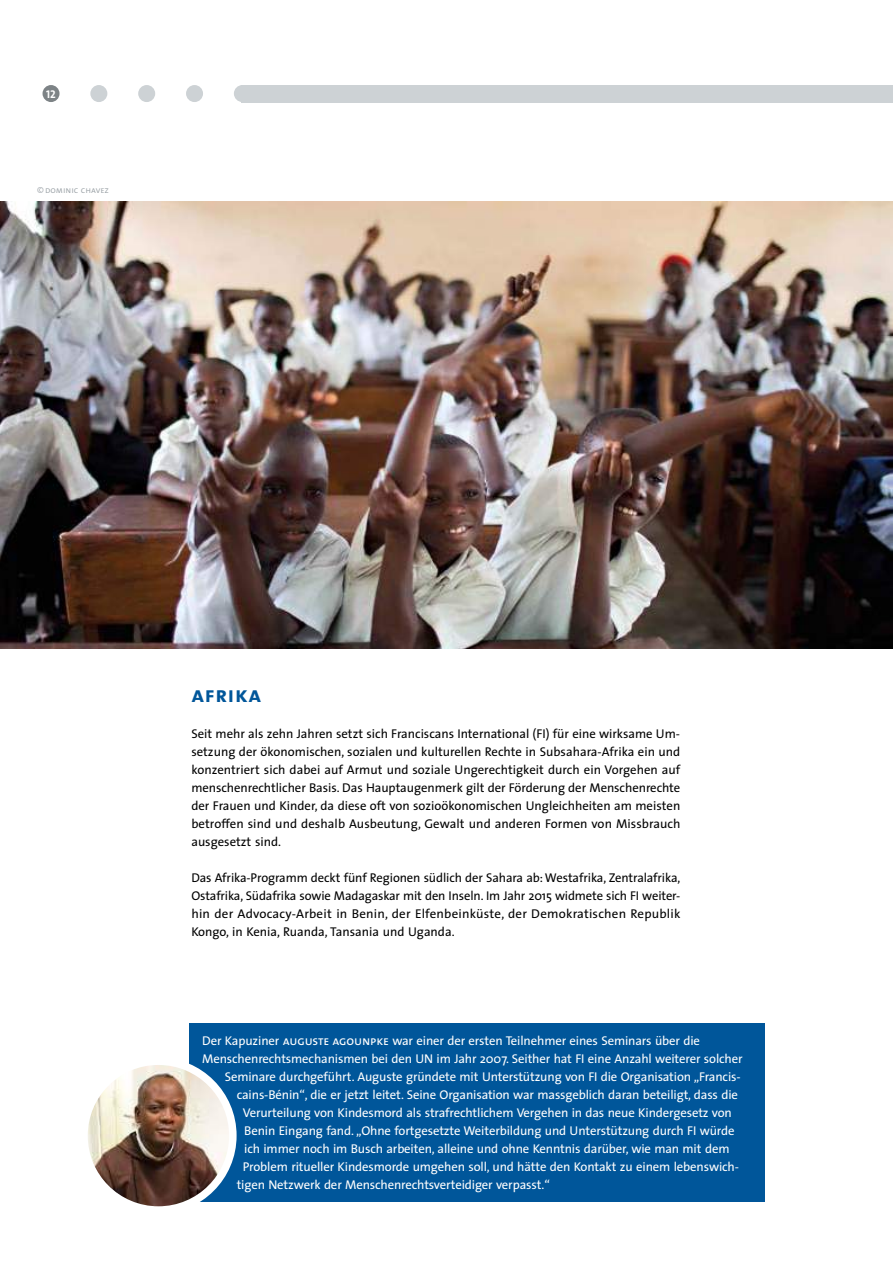
<style>
.page{position:relative;width:893px;height:1263px;background:#fff}
.page>*{position:absolute;margin:0;border:0;box-sizing:border-box;transform-origin:0 0}
.t1{font:22.5px "The Sans Bold Caps";letter-spacing:.03em;color:#00569a}
.t2{font:12.75px/18px "The Sans";color:#000;text-align:justify}
.t3{font:12.75px "The Sans";letter-spacing:-.01em;color:#fff}
.t4{font:11.25px "The Sans Bold Caps";color:#fff}
.t5{font:9px "The Sans Semi Light Caps";color:#9ba2a7}
.s1{font-family:"The Sans Caps"}
</style>
<div class="page">
<div style="left:43px;top:85px;width:17px;height:17px;background:#7d8386;border-radius:50%"></div>
<div style="left:241px;top:85px;width:652px;height:17px;background:#cdd2d5"></div>
<div style="left:186px;top:85px;width:17px;height:17px;background:#cdd2d5;border-radius:50%"></div>
<div style="left:234px;top:85px;width:17px;height:17px;background:#cdd2d5;border-radius:50%"></div>
<div style="left:138px;top:85px;width:17px;height:17px;background:#cdd2d5;border-radius:50%"></div>
<div style="left:90px;top:85px;width:17px;height:17px;background:#cdd2d5;border-radius:50%"></div>
<img style="left:0;top:202px;width:893px;height:446px">
<div style="left:189px;top:1023px;width:576px;height:179px;background:#00569a"></div>
<img style="left:89px;top:1066px;width:143px;height:139px">
<div style="left:80px;top:1057px;width:157px;height:157px;border:8px solid #fff;border-radius:50%"></div>
<p class="t4" style="left:46px;top:84px;width:11px">12</p>
<p class="t5" style="left:37px;top:183px;width:73px">© dominic chavez</p>
<h1 class="t1" style="left:191px;top:676px;width:71px">afrika</h1>
<p class="t2" style="left:191px;top:724px;width:491px">Seit mehr als zehn Jahren setzt sich Franciscans International (FI) für eine wirksame Um&shy;setzung der ökonomischen, sozialen und kulturellen Rechte in Subsahara-Afrika ein und konzentriert sich dabei auf Armut und soziale Ungerechtigkeit durch ein Vorgehen auf menschenrechtlicher Basis. Das Hauptaugenmerk gilt der Förderung der Menschenrechte der Frauen und Kinder, da diese oft von sozioökonomischen Ungleichheiten am meisten betroffen sind und deshalb Ausbeutung, Gewalt und anderen Formen von Missbrauch ausgesetzt sind.</p>
<p class="t2" style="left:191px;top:868px;width:491px">Das Afrika-Programm deckt fünf Regionen südlich der Sahara ab: Westafrika, Zentralafrika, Ostafrika, Südafrika sowie Madagaskar mit den Inseln. Im Jahr 2015 widmete sich FI weiter&shy;hin der Advocacy-Arbeit in Benin, der Elfenbeinküste, der Demokratischen Republik Kongo, in Kenia, Ruanda, Tansania und Uganda.</p>
<p class="t3" style="left:202px;top:1030px;width:499px">Der Kapuziner <span class="s1">auguste agounpke</span> war einer der ersten Teilnehmer eines Seminars über die</p>
<p class="t3" style="left:202px;top:1048px;width:542px">Menschenrechtsmechanismen bei den UN im Jahr 2007. Seither hat FI eine Anzahl weiterer solcher</p>
<p class="t3" style="left:225px;top:1066px;width:517px">Seminare durchgeführt. Auguste gründete mit Unterstützung von FI die Organisation „Francis-</p>
<p class="t3" style="left:237px;top:1084px;width:503px">cains-Bénin“, die er jetzt leitet. Seine Organisation war massgeblich daran beteiligt, dass die</p>
<p class="t3" style="left:243px;top:1102px;width:491px">Verurteilung von Kindesmord als strafrechtlichem Vergehen in das neue Kindergesetz von</p>
<p class="t3" style="left:244px;top:1120px;width:492px">Benin Eingang fand. „Ohne fortgesetzte Weiterbildung und Unterstützung durch FI würde</p>
<p class="t3" style="left:244px;top:1138px;width:487px">ich immer noch im Busch arbeiten, alleine und ohne Kenntnis darüber, wie man mit dem</p>
<p class="t3" style="left:243px;top:1156px;width:498px">Problem ritueller Kindesmorde umgehen soll, und hätte den Kontakt zu einem lebenswich-</p>
<p class="t3" style="left:237px;top:1174px;width:315px">tigen Netzwerk der Menschenrechtsverteidiger verpasst.“</p>
</div>
